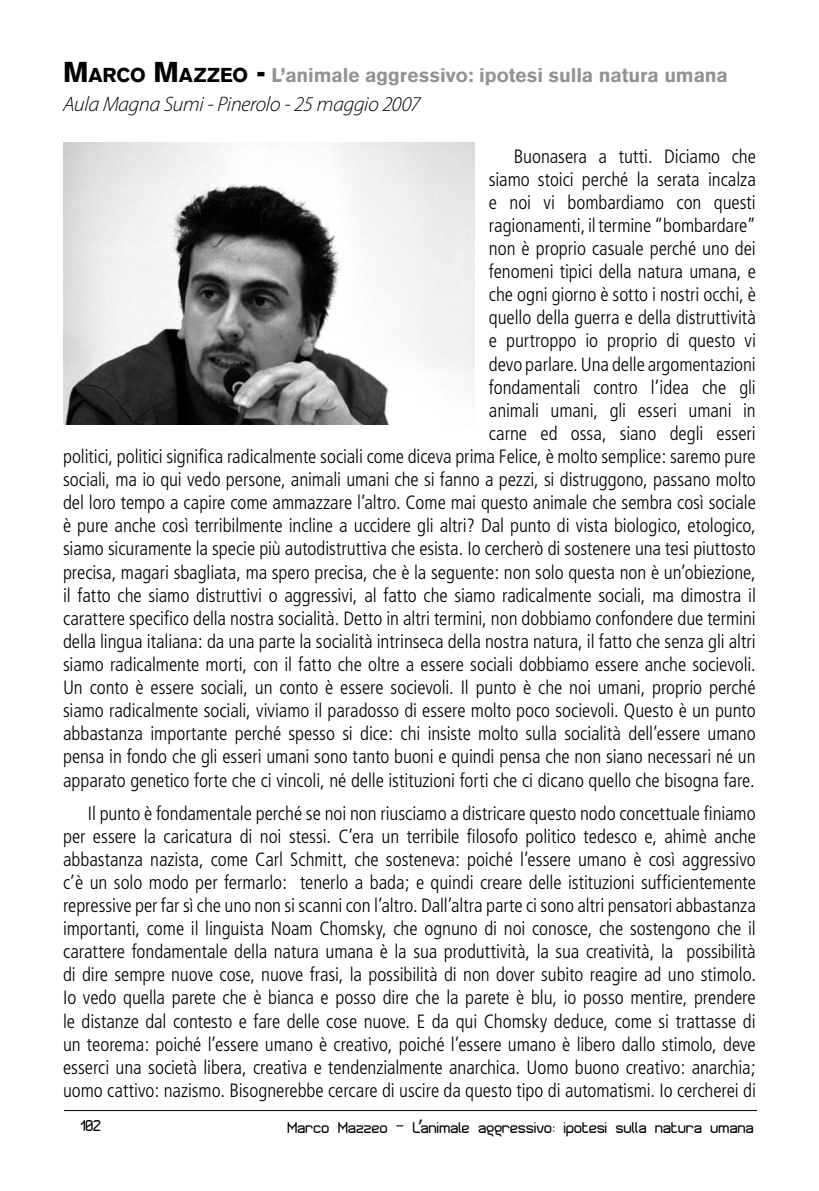
<style>
.page{position:relative;width:819px;height:1191px;background:#fff}
.page>*{position:absolute;margin:0;border:0;box-sizing:border-box;transform-origin:0 0}
.t1{font:italic 300 21px "Myriad Pro";letter-spacing:-.015em;color:#000}
.t2{font:300 condensed 19.25px/23.1px "Frutiger";letter-spacing:-.005em;color:#000;text-align:right}
.t3{font:900 19.25px "Akzidenz Grotesk";letter-spacing:-.005em;color:#939393}
.t4{font:17.5px "Superscooprounded";letter-spacing:.005em;color:#000}
.s1{font-family:"Akzidenz Grotesk CE";font-size:28px;color:#000}
.s2{font-family:"Akzidenz Grotesk CE";font-size:19.6px;color:#000}
.s3{font-family:"Tahoma"}
</style>
<div class="page">
<hr style="left:64px;top:1110px;width:693px;height:1px;background:#000">
<img style="left:63px;top:143px;width:411px;height:282px">
<p class="t3" style="left:63px;top:62px;width:666px"><span class="s1">M</span><span class="s2">ARCO</span> <span class="s1">M</span><span class="s2">AZZEO</span> <span class="s1">-</span> L’animale aggressivo: ipotesi sulla natura umana</p>
<p class="t1" style="left:63px;top:93px;width:358px">Aula Magna Sumi - Pinerolo - 25 maggio 2007</p>
<p class="t2" style="left:63px;top:145px;width:694px">Buonasera a tutti. Diciamo che<br>siamo stoici perché la serata incalza<br>e noi vi bombardiamo con questi<br>ragionamenti, il termine “bombardare”<br>non è proprio casuale perché uno dei<br>fenomeni tipici della natura umana, e<br>che ogni giorno è sotto i nostri occhi, è<br>quello della guerra e della distruttività<br>e purtroppo io proprio di questo vi<br>devo parlare. Una delle argomentazioni<br>fondamentali contro l’idea che gli<br>animali umani, gli esseri umani in<br>carne ed ossa, siano degli esseri<br>politici, politici significa radicalmente sociali come diceva prima Felice, è molto semplice: saremo pure sociali, ma io qui vedo persone, animali umani che si fanno a pezzi, si distruggono, passano molto del loro tempo a capire come ammazzare l’altro. Come mai questo animale che sembra così sociale è pure anche così terribilmente incline a uccidere gli altri? Dal punto di vista biologico, etologico, siamo sicuramente la specie più autodistruttiva che esista. Io cercherò di sostenere una tesi piuttosto precisa, magari sbagliata, ma spero precisa, che è la seguente: non solo questa non è un’obiezione, il fatto che siamo distruttivi o aggressivi, al fatto che siamo radicalmente sociali, ma dimostra il carattere specifico della nostra socialità. Detto in altri termini, non dobbiamo confondere due termini della lingua italiana: da una parte la socialità intrinseca della nostra natura, il fatto che senza gli altri siamo radicalmente morti, con il fatto che oltre a essere sociali dobbiamo essere anche socievoli.<br>Un conto è essere sociali, un conto è essere socievoli. Il punto è che noi umani, proprio perché siamo radicalmente sociali, viviamo il paradosso di essere molto poco socievoli. Questo è un punto abbastanza importante perché spesso si dice: chi insiste molto sulla socialità dell’essere umano pensa in fondo che gli esseri umani sono tanto buoni e quindi pensa che non siano necessari né un apparato genetico forte che ci vincoli, né delle istituzioni forti che ci dicano quello che bisogna fare.</p>
<p class="t2" style="left:63px;top:801px;width:694px;text-align:justify;text-indent:25px">Il punto è fondamentale perché se noi non riusciamo a districare questo nodo concettuale finiamo per essere la caricatura di noi stessi. C’era un terribile filosofo politico tedesco e, ahimè anche abbastanza nazista, come Carl Schmitt, che sosteneva: poiché l’essere umano è così aggressivo c’è un solo modo per fermarlo: tenerlo a bada; e quindi creare delle istituzioni sufficientemente repressive per far sì che uno non si scanni con l’altro. Dall’altra parte ci sono altri pensatori abbastanza importanti, come il linguista Noam Chomsky, che ognuno di noi conosce, che sostengono che il carattere fondamentale della natura umana è la sua produttività, la sua creatività, la possibilità di dire sempre nuove cose, nuove frasi, la possibilità di non dover subito reagire ad uno stimolo.<br>Io vedo quella parete che è bianca e posso dire che la parete è blu, io posso mentire, prendere le distanze dal contesto e fare delle cose nuove. E da qui Chomsky deduce, come si trattasse di un teorema: poiché l’essere umano è creativo, poiché l’essere umano è libero dallo stimolo, deve esserci una società libera, creativa e tendenzialmente anarchica. Uomo buono creativo: anarchia; uomo cattivo: nazismo. Bisognerebbe cercare di uscire da questo tipo di automatismi. Io cercherei di</p>
<p class="t4" style="left:81px;top:1116px;width:22px">102</p>
<p class="t4" style="left:288px;top:1118px;width:467px">Marco Mazzeo - L<span class="s3">’</span>animale aggressivo: ipotesi sulla natura umana</p>
</div>
